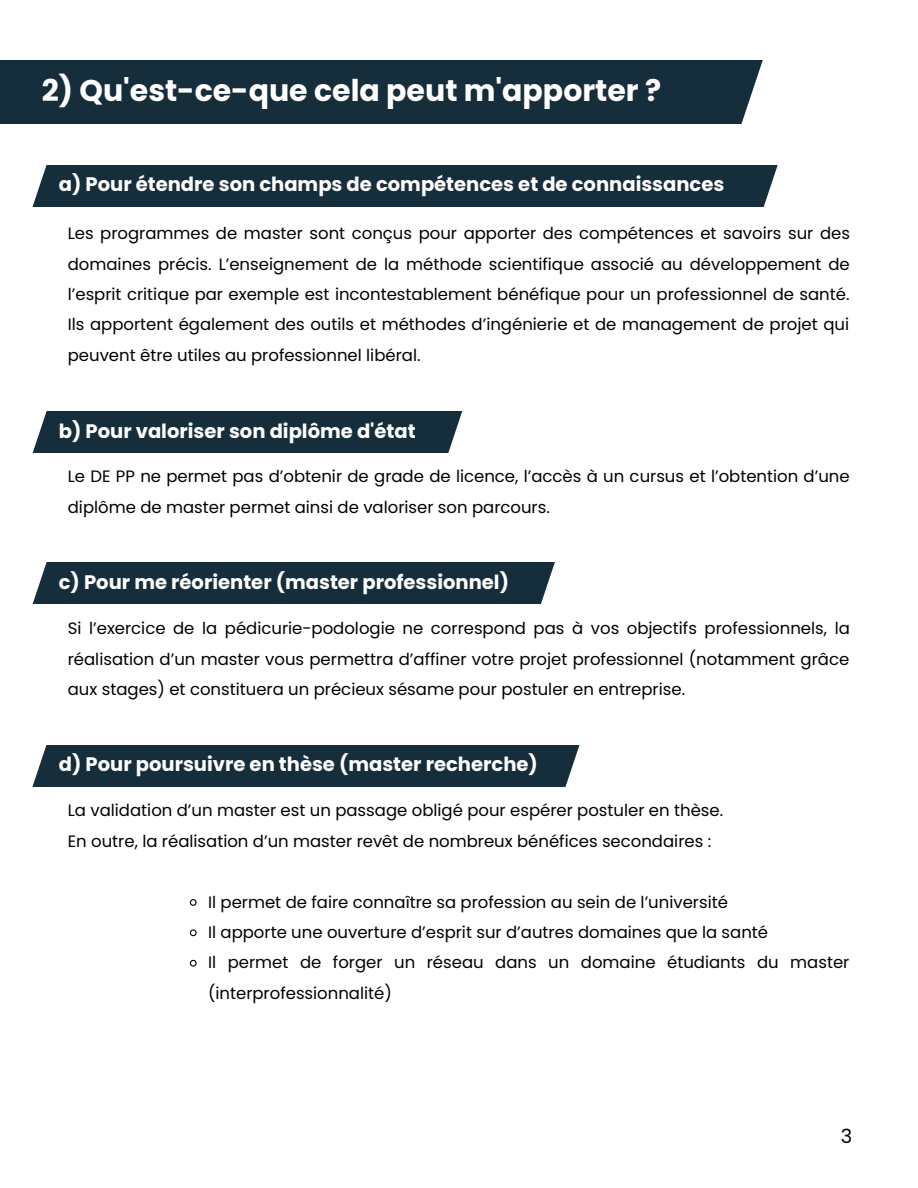
<style>
.page{position:relative;width:918px;height:1188px;background:#fff}
.page>*{position:absolute;margin:0;border:0;box-sizing:border-box;transform-origin:0 0}
.t1{font:700 30px "Poppins";color:#fff}
.t2{font:700 19.5px "Poppins";color:#fff}
.t3{font:19.5px "Poppins";color:#000}
.t4{font:16.5px/30.3px "Poppins";color:#000}
</style>
<div class="page">
<svg style="left:189px;top:899px;width:8px;height:7px"></svg>
<svg style="left:189px;top:929px;width:8px;height:8px"></svg>
<svg style="left:189px;top:959px;width:8px;height:8px"></svg>
<div style="left:0;top:60px;width:800px;height:63px;background:#162d3b"></div>
<svg style="left:736px;top:60px;width:64px;height:64px"></svg>
<div style="left:32px;top:165px;width:770px;height:41px;background:#162d3b"></div>
<svg style="left:760px;top:165px;width:42px;height:42px"></svg>
<div style="left:0;top:157px;width:49px;height:62px;background:#fff"></div>
<div style="left:32px;top:412px;width:444px;height:41px;background:#162d3b"></div>
<svg style="left:444px;top:411px;width:32px;height:42px"></svg>
<div style="left:0;top:403px;width:49px;height:63px;background:#fff"></div>
<div style="left:32px;top:563px;width:558px;height:41px;background:#162d3b"></div>
<svg style="left:537px;top:562px;width:53px;height:42px"></svg>
<div style="left:0;top:554px;width:49px;height:63px;background:#fff"></div>
<div style="left:32px;top:745px;width:589px;height:41px;background:#162d3b"></div>
<svg style="left:562px;top:745px;width:59px;height:42px"></svg>
<div style="left:0;top:736px;width:49px;height:63px;background:#fff"></div>
<h1 class="t1" style="left:42px;top:70px;width:621px">2) Qu'est-ce-que cela peut m'apporter ?</h1>
<p class="t2" style="left:59px;top:171px;width:667px">a) Pour étendre son champs de compétences et de connaissances</p>
<p class="t4" style="left:68px;top:218px;width:784px;text-align:justify">Les programmes de master sont conçus pour apporter des compétences et savoirs sur des domaines précis. L’enseignement de la méthode scientifique associé au développement de l’esprit critique par exemple est incontestablement bénéfique pour un professionnel de santé.<br>Ils apportent également des outils et méthodes d’ingénierie et de management de projet qui peuvent être utiles au professionnel libéral.</p>
<p class="t2" style="left:59px;top:417px;width:358px">b) Pour valoriser son diplôme d'état</p>
<p class="t4" style="left:68px;top:461px;width:783px">Le DE PP ne permet pas d’obtenir de grade de licence, l’accès à un cursus et l’obtention d’une diplôme de master permet ainsi de valoriser son parcours.</p>
<p class="t2" style="left:59px;top:568px;width:452px">c) Pour me réorienter (master professionnel)</p>
<p class="t4" style="left:68px;top:613px;width:784px;text-align:justify">Si l’exercice de la pédicurie-podologie ne correspond pas à vos objectifs professionnels, la réalisation d’un master vous permettra d’affiner votre projet professionnel (notamment grâce aux stages) et constituera un précieux sésame pour postuler en entreprise.</p>
<p class="t2" style="left:59px;top:751px;width:481px">d) Pour poursuivre en thèse (master recherche)</p>
<p class="t4" style="left:68px;top:795px;width:657px">La validation d’un master est un passage obligé pour espérer postuler en thèse.<br>En outre, la réalisation d’un master revêt de nombreux bénéfices secondaires :</p>
<p class="t4" style="left:208px;top:887px;width:643px">Il permet de faire connaître sa profession au sein de l’université<br>Il apporte une ouverture d’esprit sur d’autres domaines que la santé<br>Il permet de forger un réseau dans un domaine étudiants du master (interprofessionnalité)</p>
<p class="t3" style="left:841px;top:1122px;width:13px">3</p>
</div>
